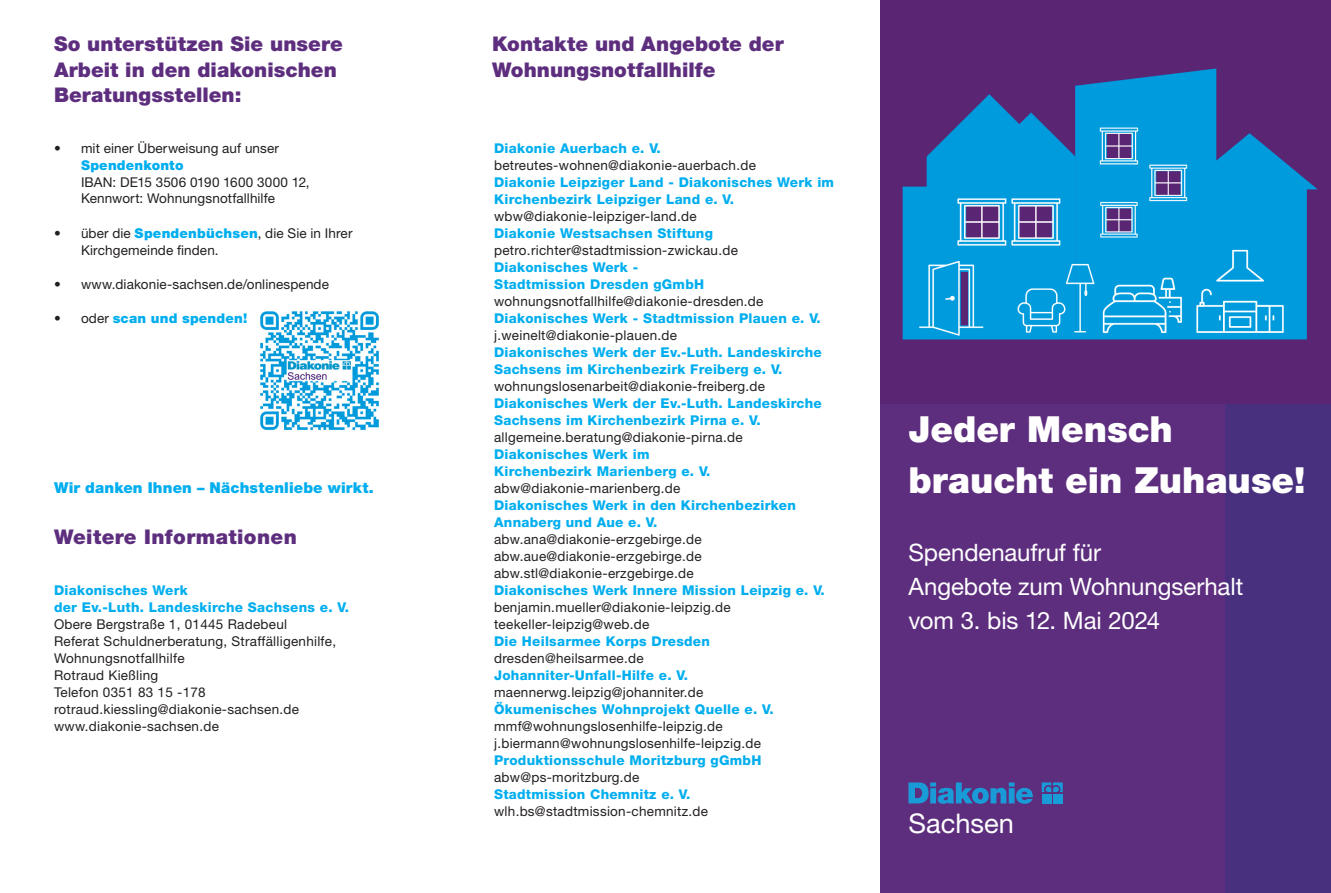
<style>
.page{position:relative;width:1331px;height:893px;background:#fff}
.page>*{position:absolute;margin:0;border:0;box-sizing:border-box;transform-origin:0 0}
._11_Fliesstext_9pt_4mm_Roman{font:900 36px/51px "Helvetica Neue LT Std";color:#fff}
.t1{font:27.15px "Helvetica Neue LT Std";color:#fff}
._11_Fliesstext_9pt_4mm_Roman-2{font:24px/34px "Helvetica Neue LT Std";letter-spacing:-.005em;color:#fff}
._21_Lead_Subheadline_Zitat_13_5pt_6mm_Bol{font:900 20.25px/25.5px "Helvetica Neue LT Std";letter-spacing:.005em;color:#5e2e7e}
.Copy_8_5_auf_11_16{font:900 20.25px "Helvetica Neue LT Std";letter-spacing:.02em;color:#5e2e7e}
._21_Lead_Subheadline_Zitat_13_5pt_6mm_Bol-2{font:900 15px "Helvetica Neue LT Std";letter-spacing:.01em;color:#00aeef}
.Copy_8_5_auf_11_16-2{font:13.5px/16.8px "Helvetica Neue LT Std";letter-spacing:.02em;color:#231f20}
.Copy_8_5_auf_11_16-3{font:800 13.5px/17px "Helvetica Neue LT Std";letter-spacing:.02em;color:#00aeef}
.t2{font:900 13.5px "Helvetica Neue LT Std";letter-spacing:.015em;color:#00aeef}
.s1{font-weight:900;color:#00aeef}
.s2{font-weight:400;color:#231f20}
</style>
<div class="page">
<div style="left:1221px;top:298px;width:110px;height:595px;background:#48307e"></div>
<div style="left:881px;top:298px;width:344px;height:595px;background:#5e2e7e"></div>
<svg style="left:908px;top:782px;width:125px;height:22px"></svg>
<svg style="left:1042px;top:782px;width:21px;height:10px"></svg>
<div style="left:1042px;top:794px;width:9px;height:9px;background:#199bd8"></div>
<div style="left:1053px;top:794px;width:10px;height:9px;background:#199bd8"></div>
<img style="left:880px;top:0;width:451px;height:403px">
<img style="left:260px;top:311px;width:119px;height:120px">
<p class="_21_Lead_Subheadline_Zitat_13_5pt_6mm_Bol" style="left:54px;top:31px;width:290px">So unterstützen Sie unsere<br>Arbeit in den diakonischen<br>Beratungsstellen:</p>
<p class="_21_Lead_Subheadline_Zitat_13_5pt_6mm_Bol" style="left:492px;top:31px;width:293px">Kontakte und Angebote der<br>Wohnungsnotfallhilfe</p>
<p class="Copy_8_5_auf_11_16-2" style="left:81px;top:140px;width:230px;text-indent:-27px">• mit einer Überweisung auf unser<br><span class="s1">Spendenkonto<br></span>IBAN: DE15 3506 0190 1600 3000 12,<br>Kennwort: Wohnungsnotfallhilfe</p>
<p class="Copy_8_5_auf_11_16-2" style="left:81px;top:225px;width:273px;text-indent:-27px">• über die <span class="s1">Spendenbüchsen</span>, die Sie in Ihrer<br>Kirchgemeinde finden.</p>
<p class="Copy_8_5_auf_11_16-2" style="left:54px;top:276px;width:276px">• www.diakonie-sachsen.de/onlinespende</p>
<p class="t2" style="left:54px;top:310px;width:195px"><span class="s2">• oder</span> scan und spenden!</p>
<p class="_21_Lead_Subheadline_Zitat_13_5pt_6mm_Bol-2" style="left:54px;top:479px;width:321px">Wir danken Ihnen – Nächstenliebe wirkt.</p>
<p class="Copy_8_5_auf_11_16" style="left:54px;top:525px;width:244px">Weitere Informationen</p>
<p class="Copy_8_5_auf_11_16-3" style="left:54px;top:582px;width:296px">Diakonisches Werk<br>der Ev.-Luth. Landeskirche Sachsens e. V.</p>
<p class="Copy_8_5_auf_11_16-2" style="left:54px;top:616px;width:235px">Obere Bergstraße 1, 01445 Radebeul</p>
<p class="Copy_8_5_auf_11_16-2" style="left:54px;top:633px;width:284px">Referat Schuldnerberatung, Straffälligenhilfe,<br>Wohnungsnotfallhilfe<br>Rotraud Kießling</p>
<p class="Copy_8_5_auf_11_16-2" style="left:54px;top:684px;width:153px">Telefon 0351 83 15 -178</p>
<p class="Copy_8_5_auf_11_16-2" style="left:54px;top:701px;width:247px">rotraud.kiessling@diakonie-sachsen.de</p>
<p class="Copy_8_5_auf_11_16-2" style="left:54px;top:718px;width:166px">www.diakonie-sachsen.de</p>
<p class="Copy_8_5_auf_11_16-3" style="left:494px;top:140px;width:168px">Diakonie Auerbach e. V.</p>
<p class="Copy_8_5_auf_11_16-2" style="left:494px;top:157px;width:263px">betreutes-wohnen@diakonie-auerbach.de</p>
<p class="Copy_8_5_auf_11_16-3" style="left:494px;top:174px;width:341px">Diakonie Leipziger Land - Diakonisches Werk im<br>Kirchenbezirk Leipziger Land e. V.</p>
<p class="Copy_8_5_auf_11_16-2" style="left:494px;top:208px;width:204px">wbw@diakonie-leipziger-land.de</p>
<p class="Copy_8_5_auf_11_16-3" style="left:494px;top:225px;width:220px">Diakonie Westsachsen Stiftung</p>
<p class="Copy_8_5_auf_11_16-2" style="left:494px;top:242px;width:245px">petro.richter@stadtmission-zwickau.de</p>
<p class="Copy_8_5_auf_11_16-3" style="left:494px;top:259px;width:212px">Diakonisches Werk -<br>Stadtmission Dresden gGmbH</p>
<p class="Copy_8_5_auf_11_16-2" style="left:494px;top:293px;width:271px">wohnungsnotfallhilfe@diakonie-dresden.de</p>
<p class="Copy_8_5_auf_11_16-3" style="left:494px;top:310px;width:328px">Diakonisches Werk - Stadtmission Plauen e. V.</p>
<p class="Copy_8_5_auf_11_16-2" style="left:494px;top:327px;width:184px">j.weinelt@diakonie-plauen.de</p>
<p class="Copy_8_5_auf_11_16-3" style="left:494px;top:344px;width:329px">Diakonisches Werk der Ev.-Luth. Landeskirche<br>Sachsens im Kirchenbezirk Freiberg e. V.</p>
<p class="Copy_8_5_auf_11_16-2" style="left:494px;top:378px;width:272px">wohnungslosenarbeit@diakonie-freiberg.de</p>
<p class="Copy_8_5_auf_11_16-3" style="left:494px;top:395px;width:329px">Diakonisches Werk der Ev.-Luth. Landeskirche<br>Sachsens im Kirchenbezirk Pirna e. V.</p>
<p class="Copy_8_5_auf_11_16-2" style="left:494px;top:429px;width:250px">allgemeine.beratung@diakonie-pirna.de</p>
<p class="Copy_8_5_auf_11_16-3" style="left:494px;top:446px;width:218px">Diakonisches Werk im<br>Kirchenbezirk Marienberg e. V.</p>
<p class="Copy_8_5_auf_11_16-2" style="left:494px;top:480px;width:188px">abw@diakonie-marienberg.de</p>
<p class="Copy_8_5_auf_11_16-3" style="left:494px;top:497px;width:303px">Diakonisches Werk in den Kirchenbezirken<br>Annaberg und Aue e. V.</p>
<p class="Copy_8_5_auf_11_16-2" style="left:494px;top:531px;width:209px">abw.ana@diakonie-erzgebirge.de</p>
<p class="Copy_8_5_auf_11_16-2" style="left:494px;top:548px;width:209px">abw.aue@diakonie-erzgebirge.de</p>
<p class="Copy_8_5_auf_11_16-2" style="left:494px;top:565px;width:201px">abw.stl@diakonie-erzgebirge.de</p>
<p class="Copy_8_5_auf_11_16-3" style="left:494px;top:582px;width:332px">Diakonisches Werk Innere Mission Leipzig e. V.</p>
<p class="Copy_8_5_auf_11_16-2" style="left:494px;top:599px;width:238px">benjamin.mueller@diakonie-leipzig.de</p>
<p class="Copy_8_5_auf_11_16-2" style="left:494px;top:616px;width:157px">teekeller-leipzig@web.de</p>
<p class="Copy_8_5_auf_11_16-3" style="left:494px;top:633px;width:217px">Die Heilsarmee Korps Dresden</p>
<p class="Copy_8_5_auf_11_16-2" style="left:494px;top:650px;width:151px">dresden@heilsarmee.de</p>
<p class="Copy_8_5_auf_11_16-3" style="left:494px;top:667px;width:195px">Johanniter-Unfall-Hilfe e. V.</p>
<p class="Copy_8_5_auf_11_16-2" style="left:494px;top:684px;width:211px">maennerwg.leipzig@johanniter.de</p>
<p class="Copy_8_5_auf_11_16-3" style="left:494px;top:701px;width:281px">Ökumenisches Wohnprojekt Quelle e. V.</p>
<p class="Copy_8_5_auf_11_16-2" style="left:494px;top:718px;width:230px">mmf@wohnungslosenhilfe-leipzig.de</p>
<p class="Copy_8_5_auf_11_16-2" style="left:494px;top:735px;width:268px">j.biermann@wohnungslosenhilfe-leipzig.de</p>
<p class="Copy_8_5_auf_11_16-3" style="left:494px;top:752px;width:269px">Produktionsschule Moritzburg gGmbH</p>
<p class="Copy_8_5_auf_11_16-2" style="left:494px;top:769px;width:147px">abw@ps-moritzburg.de</p>
<p class="Copy_8_5_auf_11_16-3" style="left:494px;top:786px;width:198px">Stadtmission Chemnitz e. V.</p>
<p class="Copy_8_5_auf_11_16-2" style="left:494px;top:803px;width:215px">wlh.bs@stadtmission-chemnitz.de</p>
<p class="_11_Fliesstext_9pt_4mm_Roman" style="left:908px;top:404px;width:398px">Jeder Mensch braucht ein Zuhause!</p>
<p class="_11_Fliesstext_9pt_4mm_Roman-2" style="left:908px;top:535px;width:336px">Spendenaufruf für<br>Angebote zum Wohnungserhalt</p>
<p class="_11_Fliesstext_9pt_4mm_Roman-2" style="left:908px;top:603px;width:253px">vom 3. bis 12. Mai 2024</p>
<h2 class="t1" style="left:908px;top:807px;width:107px">Sachsen</h2>
</div>
